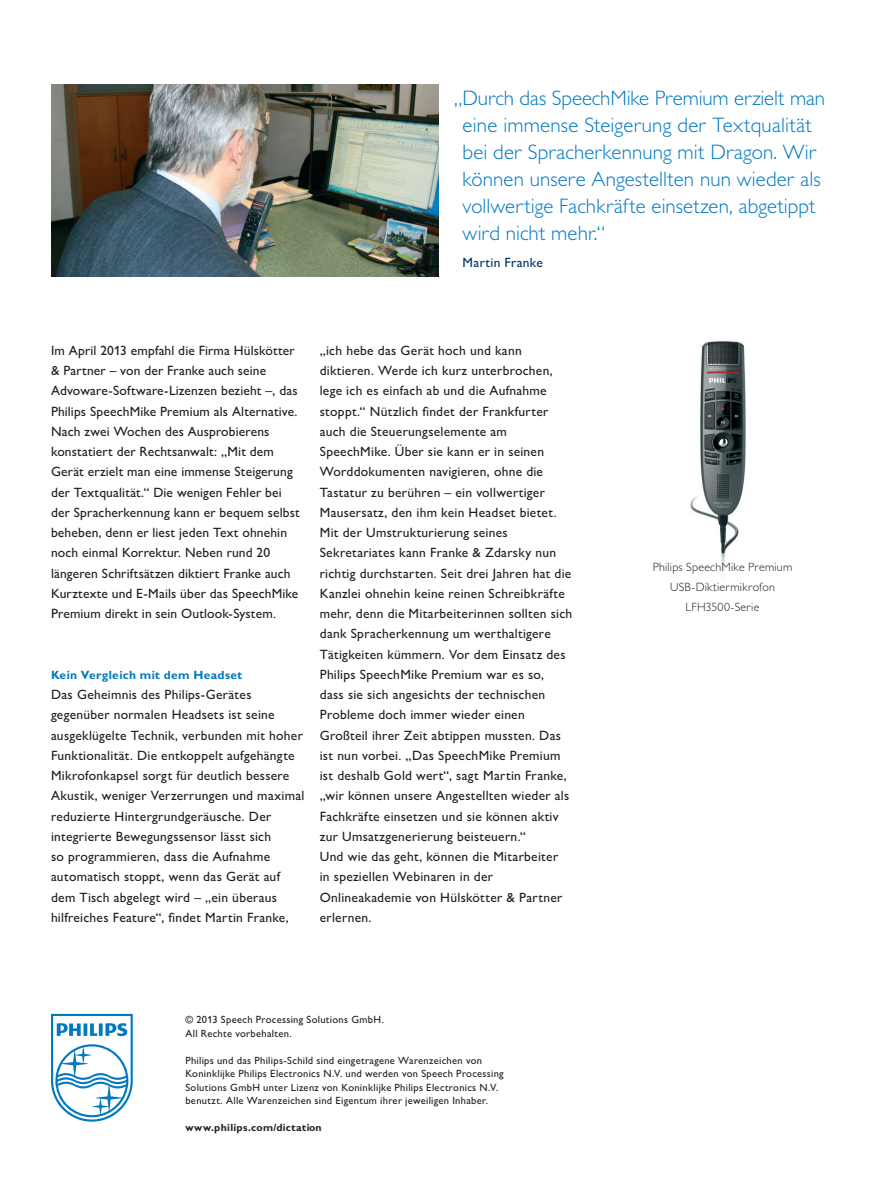
<style>
.page{position:relative;width:893px;height:1188px;background:#fff}
.page>*{position:absolute;margin:0;border:0;box-sizing:border-box;transform-origin:0 0}
.t1{font:300 21px/27px "Gill Sans MT Pro";letter-spacing:.005em;color:#0079c2}
.t2{font:500 13.5px/20.2px "Gill Sans MT Pro";letter-spacing:.02em;color:#231f20}
.t3{font:500 13.5px "Gill Sans MT Pro";letter-spacing:.02em;color:#003667}
.t4{font:300 12px/20.2px "Gill Sans MT Pro";letter-spacing:.02em;color:#231f20;text-align:center}
.t5{font:700 12px "Gill Sans MT Pro";letter-spacing:.025em;color:#0079c2}
.t6{font:500 10.5px/13.5px "Gill Sans MT Pro";letter-spacing:.03em;color:#231f20}
.t7{font:700 10.5px "Gill Sans MT Pro";letter-spacing:.03em;color:#231f20}
.s1{font-weight:500;font-size:13.5px;color:#fff}
</style>
<div class="page">
<img style="left:51px;top:85px;width:388px;height:191px">
<img style="left:690px;top:341px;width:56px;height:232px">
<svg style="left:51px;top:1014px;width:82px;height:108px"></svg>
<p class="t1" style="left:463px;top:84px;width:364px;text-indent:-9px">„Durch das SpeechMike Premium erzielt man eine immense Steigerung der Textqualität bei der Spracherkennung mit Dragon. Wir können unsere Angestellten nun wieder als vollwertige Fachkräfte einsetzen, abgetippt wird nicht mehr.“<span class="s1">±±±</span></p>
<p class="t3" style="left:463px;top:254px;width:82px">Martin Franke</p>
<p class="t2" style="left:51px;top:340px;width:250px">Im April 2013 empfahl die Firma Hülskötter &amp; Partner – von der Franke auch seine Advoware-Software-Lizenzen bezieht –, das Philips SpeechMike Premium als Alternative.<br>Nach zwei Wochen des Ausprobierens konstatiert der Rechtsanwalt: „Mit dem Gerät erzielt man eine immense Steigerung der Textqualität.“ Die wenigen Fehler bei der Spracherkennung kann er bequem selbst beheben, denn er liest jeden Text ohnehin noch einmal Korrektur. Neben rund 20 längeren Schriftsätzen diktiert Franke auch Kurztexte und E-Mails über das SpeechMike Premium direkt in sein Outlook-System.</p>
<p class="t5" style="left:51px;top:667px;width:193px">Kein Vergleich mit dem Headset</p>
<p class="t2" style="left:51px;top:684px;width:255px">Das Geheimnis des Philips-Gerätes gegenüber normalen Headsets ist seine ausgeklügelte Technik, verbunden mit hoher Funktionalität. Die entkoppelt aufgehängte Mikrofonkapsel sorgt für deutlich bessere Akustik, weniger Verzerrungen und maximal reduzierte Hintergrundgeräusche. Der integrierte Bewegungssensor lässt sich<br>so programmieren, dass die Aufnahme automatisch stoppt, wenn das Gerät auf dem Tisch abgelegt wird – „ein überaus hilfreiches Feature“, findet Martin Franke,</p>
<p class="t2" style="left:320px;top:340px;width:254px">„ich hebe das Gerät hoch und kann diktieren. Werde ich kurz unterbrochen, lege ich es einfach ab und die Aufnahme stoppt.“ Nützlich findet der Frankfurter auch die Steuerungselemente am SpeechMike. Über sie kann er in seinen Worddokumenten navigieren, ohne die Tastatur zu berühren – ein vollwertiger Mausersatz, den ihm kein Headset bietet.<br>Mit der Umstrukturierung seines Sekretariates kann Franke &amp; Zdarsky nun richtig durchstarten. Seit drei Jahren hat die Kanzlei ohnehin keine reinen Schreibkräfte mehr, denn die Mitarbeiterinnen sollten sich dank Spracherkennung um werthaltigere Tätigkeiten kümmern. Vor dem Einsatz des Philips SpeechMike Premium war es so,<br>dass sie sich angesichts der technischen Probleme doch immer wieder einen Großteil ihrer Zeit abtippen mussten. Das ist nun vorbei. „Das SpeechMike Premium ist deshalb Gold wert“, sagt Martin Franke, „wir können unsere Angestellten wieder als Fachkräfte einsetzen und sie können aktiv zur Umsatzgenerierung beisteuern.“<br>Und wie das geht, können die Mitarbeiter<br>in speziellen Webinaren in der Onlineakademie von Hülskötter &amp; Partner erlernen.</p>
<p class="t4" style="left:653px;top:556px;width:141px">Philips SpeechMike Premium<br>USB-Diktiermikrofon<br>LFH3500-Serie</p>
<p class="t6" style="left:185px;top:1013px;width:200px">© 2013 Speech Processing Solutions GmbH.<br>All Rechte vorbehalten.</p>
<p class="t6" style="left:185px;top:1053px;width:320px">Philips und das Philips-Schild sind eingetragene Warenzeichen von Koninklijke Philips Electronics N.V. und werden von Speech Processing Solutions GmbH unter Lizenz von Koninklijke Philips Electronics N.V. benutzt. Alle Warenzeichen sind Eigentum ihrer jeweiligen Inhaber.</p>
<p class="t7" style="left:185px;top:1121px;width:138px">www.philips.com/dictation</p>
</div>
